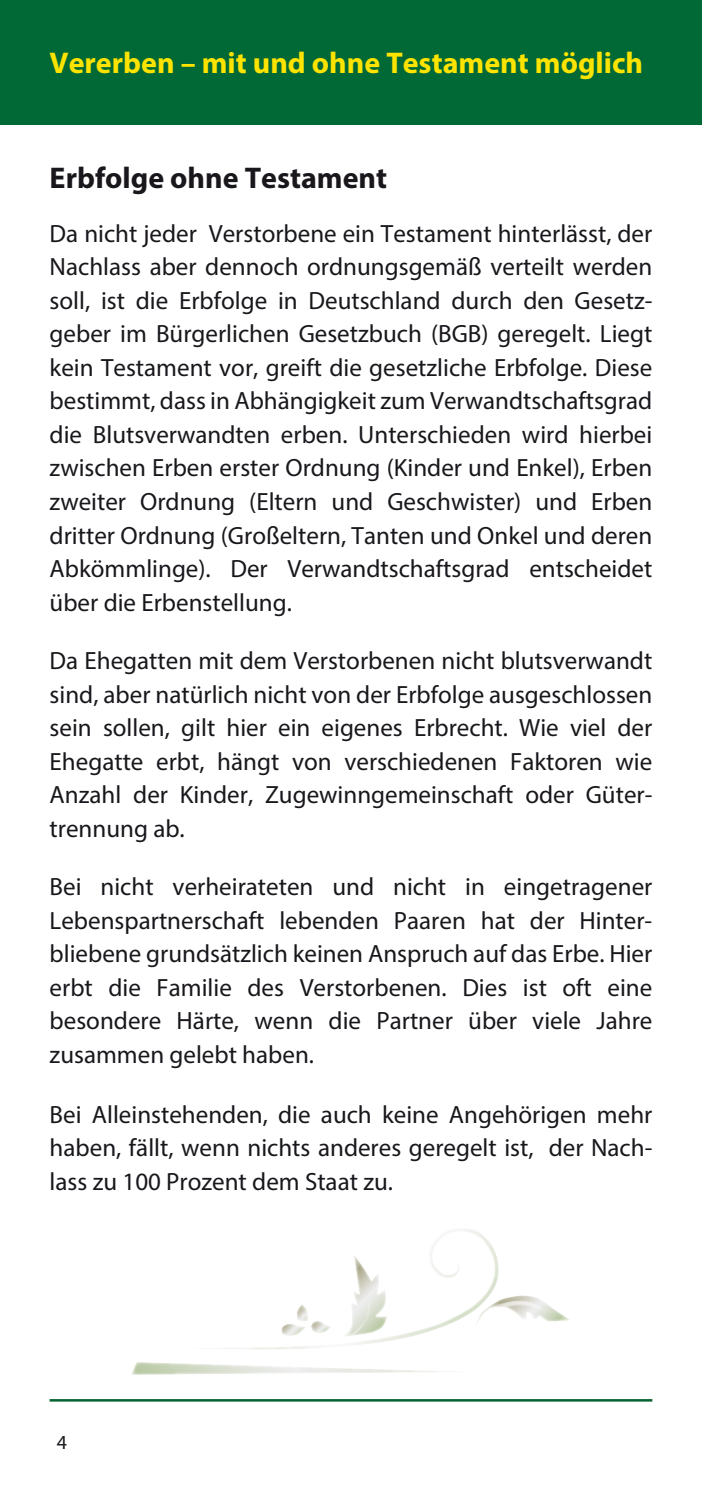
<style>
.page{position:relative;width:702px;height:1489px;background:#fff}
.page>*{position:absolute;margin:0;border:0;box-sizing:border-box;transform-origin:0 0}
.t1{font:700 30px "Myriad Pro";color:#fce300}
.t2{font:700 30px "Myriad Pro";color:#1a171c}
.t3{font:25px/33.5px "Myriad Pro";color:#1a171c;text-align:justify}
.t4{font:20px "Myriad Pro";color:#1a171c}
</style>
<div class="page">
<div style="left:0;top:0;width:702px;height:124px;background:#016936"></div>
<hr style="left:50px;top:1398px;width:602px;height:3px;background:#04632e">
<svg style="left:213px;top:1229px;width:356px;height:120px"></svg>
<svg style="left:132px;top:1362px;width:318px;height:12px"></svg>
<p class="t1" style="left:50px;top:43px;width:595px">Vererben – mit und ohne Testament möglich</p>
<p class="t2" style="left:50px;top:159px;width:339px">Erbfolge ohne Testament</p>
<p class="t3" style="left:50px;top:216px;width:604px">Da nicht jeder Verstorbene ein Testament hinterlässt, der Nachlass aber dennoch ordnungsgemäß verteilt werden soll, ist die Erbfolge in Deutschland durch den Gesetz&shy;geber im Bürgerlichen Gesetzbuch (BGB) geregelt. Liegt kein Testament vor, greift die gesetzliche Erbfolge. Diese bestimmt, dass in Abhängigkeit zum Verwandtschaftsgrad die Blutsverwandten erben. Unterschieden wird hierbei zwischen Erben erster Ordnung (Kinder und Enkel), Erben zweiter Ordnung (Eltern und Geschwister) und Erben dritter Ordnung (Großeltern, Tanten und Onkel und deren Abkömmlinge). Der Verwandtschaftsgrad entscheidet über die Erbenstellung.</p>
<p class="t3" style="left:50px;top:643px;width:604px">Da Ehegatten mit dem Verstorbenen nicht blutsverwandt sind, aber natürlich nicht von der Erbfolge ausgeschlossen sein sollen, gilt hier ein eigenes Erbrecht. Wie viel der Ehegatte erbt, hängt von verschiedenen Faktoren wie Anzahl der Kinder, Zugewinngemeinschaft oder Güter&shy;trennung ab.</p>
<p class="t3" style="left:50px;top:869px;width:604px">Bei nicht verheirateten und nicht in eingetragener Lebenspartnerschaft lebenden Paaren hat der Hinter&shy;bliebene grundsätzlich keinen Anspruch auf das Erbe. Hier erbt die Familie des Verstorbenen. Dies ist oft eine besondere Härte, wenn die Partner über viele Jahre zusammen gelebt haben.</p>
<p class="t3" style="left:50px;top:1097px;width:604px">Bei Alleinstehenden, die auch keine Angehörigen mehr haben, fällt, wenn nichts anderes geregelt ist, der Nach&shy;lass zu 100 Prozent dem Staat zu.</p>
<p class="t4" style="left:57px;top:1429px;width:12px">4</p>
</div>
